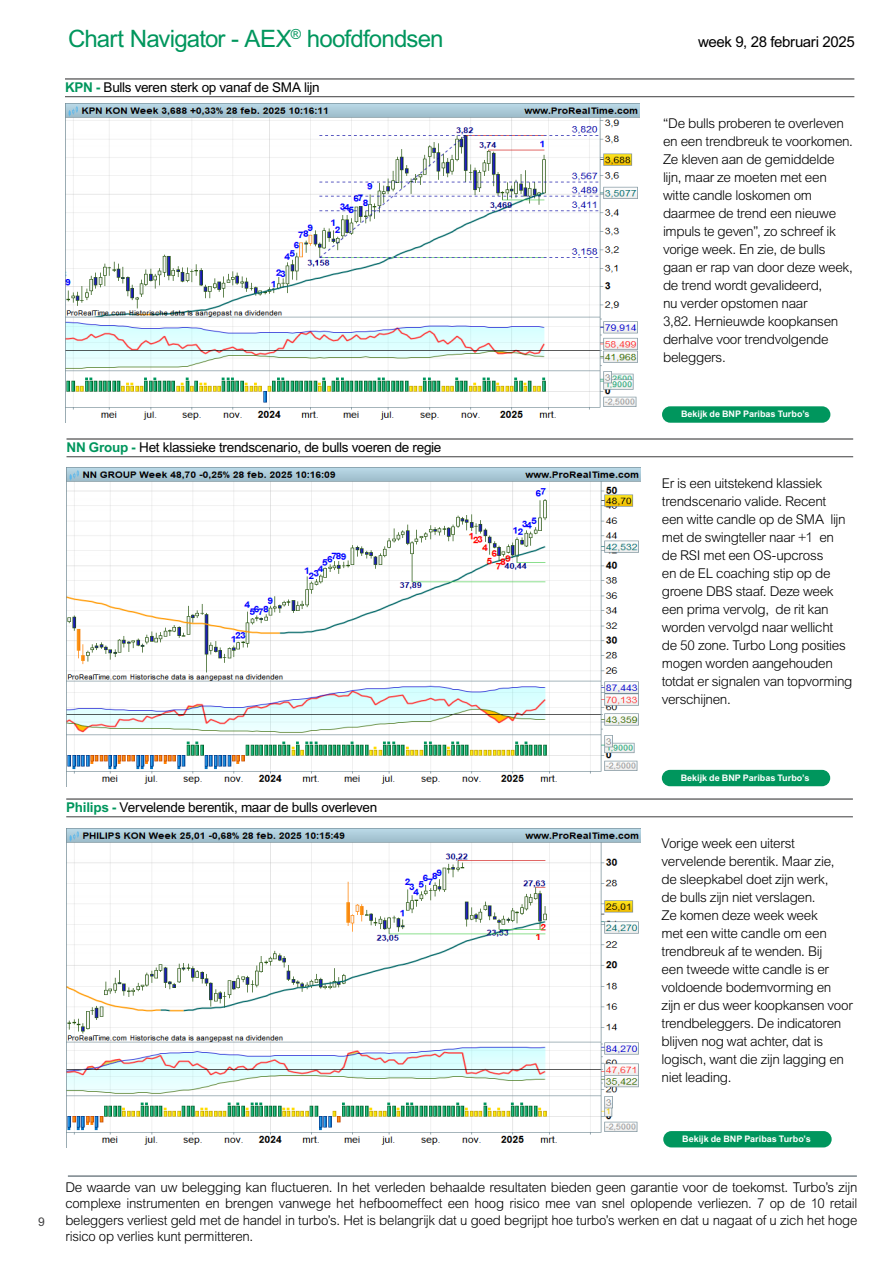
<style>
.page{position:relative;width:893px;height:1263px;background:#fff}
.page>*{position:absolute;margin:0;border:0;box-sizing:border-box;transform-origin:0 0}
.Heading_Table_Double{font:24px "Arial MT Std";letter-spacing:-.035em;color:#00965d}
.Heading_Table_Double-2{font:15px "Arial MT Std";letter-spacing:-.025em;color:#000}
.Body{font:300 13.5px/18px "Arial MT Std";letter-spacing:-.025em;color:#000}
.t1{font:13.5px "Arial MT Std";letter-spacing:-.02em;color:#000}
.t2{font:12px "Arial MT Std";color:#3e3e3f}
.t3{font:700 9px "Arial MT Std";color:#fff}
.s1{font-weight:700;color:#00965d}
</style>
<div class="page">
<hr style="left:68px;top:1175px;width:789px;height:2px;background:#78848a">
<div style="left:663px;top:1131px;width:169px;height:16px;background:#00965d;border-radius:8px"></div>
<hr style="left:66px;top:798px;width:787px;height:2px;background:#3e3e3f">
<hr style="left:66px;top:816px;width:787px;height:1px;background:#3e3e3f">
<img style="left:66px;top:829px;width:574px;height:319px">
<hr style="left:65px;top:78px;width:789px;height:2px;background:#3e3e3f">
<hr style="left:65px;top:96px;width:789px;height:1px;background:#3e3e3f">
<img style="left:65px;top:104px;width:574px;height:319px">
<div style="left:662px;top:406px;width:168px;height:17px;background:#00965d;border-radius:8px"></div>
<hr style="left:66px;top:438px;width:787px;height:2px;background:#3e3e3f">
<hr style="left:66px;top:456px;width:787px;height:1px;background:#3e3e3f">
<img style="left:66px;top:467px;width:575px;height:319px">
<div style="left:662px;top:770px;width:168px;height:16px;background:#00965d;border-radius:8px"></div>
<p class="Heading_Table_Double" style="left:68px;top:25px;width:377px">Chart Navigator - AEX<sup>®</sup> hoofdfondsen</p>
<p class="Heading_Table_Double-2" style="left:698px;top:33px;width:158px">week 9, 28 februari 2025</p>
<p class="t1" style="left:65px;top:80px;width:256px"><span class="s1">KPN -</span> Bulls veren sterk op vanaf de SMA lijn</p>
<p class="t1" style="left:66px;top:440px;width:376px"><span class="s1">NN Group -</span> Het klassieke trendscenario, de bulls voeren de regie</p>
<p class="Body" style="left:663px;top:115px;width:192px">“De bulls proberen te overleven en een trendbreuk te voorkomen.<br>Ze kleven aan de gemiddelde lijn, maar ze moeten met een witte candle loskomen om daarmee de trend een nieuwe impuls te geven”, zo schreef ik vorige week. En zie, de bulls gaan er rap van door deze week, de trend wordt gevalideerd,<br>nu verder opstomen naar<br>3,82. Hernieuwde koopkansen derhalve voor trendvolgende beleggers.</p>
<p class="t3" style="left:681px;top:409px;width:130px">Bekijk de BNP Paribas Turbo’s</p>
<p class="Body" style="left:662px;top:475px;width:192px">Er is een uitstekend klassiek trendscenario valide. Recent<br>een witte candle op de SMA lijn met de swingteller naar +1 en de RSI met een OS-upcross<br>en de EL coaching stip op de groene DBS staaf. Deze week een prima vervolg, de rit kan worden vervolgd naar wellicht<br>de 50 zone. Turbo Long posities mogen worden aangehouden totdat er signalen van topvorming verschijnen.</p>
<p class="t2" style="left:38px;top:1215px;width:8px">9</p>
<p class="t1" style="left:66px;top:800px;width:312px"><span class="s1">Philips -</span> Vervelende berentik, maar de bulls overleven</p>
<p class="t3" style="left:681px;top:772px;width:130px">Bekijk de BNP Paribas Turbo’s</p>
<p class="Body" style="left:662px;top:835px;width:193px">Vorige week een uiterst vervelende berentik. Maar zie, de sleepkabel doet zijn werk,<br>de bulls zijn niet verslagen.<br>Ze komen deze week week<br>met een witte candle om een trendbreuk af te wenden. Bij<br>een tweede witte candle is er voldoende bodemvorming en zijn er dus weer koopkansen voor trendbeleggers. De indicatoren blijven nog wat achter, dat is logisch, want die zijn lagging en niet leading.</p>
<p class="t3" style="left:682px;top:1134px;width:130px">Bekijk de BNP Paribas Turbo’s</p>
<p class="Body" style="left:65px;top:1179px;width:794px;line-height:16.5px;text-align:justify">De waarde van uw belegging kan fluctueren. In het verleden behaalde resultaten bieden geen garantie voor de toekomst. Turbo’s zijn complexe instrumenten en brengen vanwege het hefboomeffect een hoog risico mee van snel oplopende verliezen. 7 op de 10 retail beleggers verliest geld met de handel in turbo’s. Het is belangrijk dat u goed begrijpt hoe turbo’s werken en dat u nagaat of u zich het hoge risico op verlies kunt permitteren.</p>
</div>
